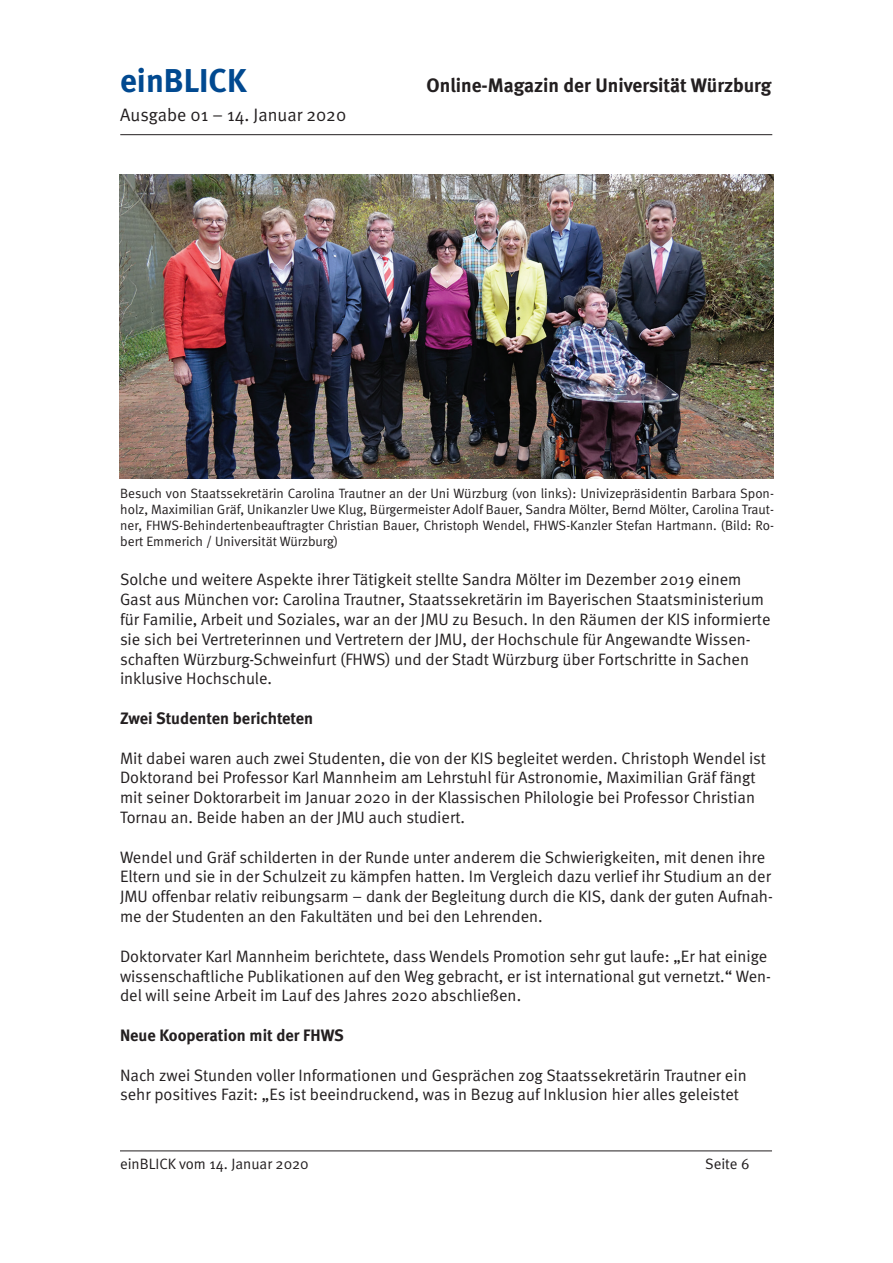
<style>
.page{position:relative;width:893px;height:1263px;background:#fff}
.page>*{position:absolute;margin:0;border:0;box-sizing:border-box;transform-origin:0 0}
.t1{font:700 33px "Meta";color:#014990}
.t2{font:700 19.5px "Meta";color:#231f20}
.t3{font:18px "Meta Normal";color:#231f20}
.t4{font:16.5px/19.8px "Meta Normal";color:#231f20}
.t5{font:700 16.5px "Meta";color:#231f20}
.t6{font:15px "Meta Normal";color:#231f20}
.t7{font:13.5px/16.2px "Meta Normal";color:#231f20;text-align:justify}
</style>
<div class="page">
<hr style="left:120px;top:134px;width:652px;height:1px;background:#231f20">
<hr style="left:120px;top:1150px;width:652px;height:1px;background:#231f20">
<img style="left:119px;top:174px;width:654px;height:305px">
<h1 class="t1" style="left:120px;top:61px;width:128px">einBLICK</h1>
<p class="t2" style="left:427px;top:74px;width:346px">Online-Magazin der Universität Würzburg</p>
<p class="t3" style="left:120px;top:105px;width:228px">Ausgabe 01 – 14. Januar 2020</p>
<p class="t7" style="left:120px;top:485px;width:655px">Besuch von Staatssekretärin Carolina Trautner an der Uni Würzburg (von links): Univizepräsidentin Barbara Spon&shy;holz, Maximilian Gräf, Unikanzler Uwe Klug, Bürgermeister Adolf Bauer, Sandra Mölter, Bernd Mölter, Carolina Traut&shy;ner, FHWS-Behindertenbeauftragter Christian Bauer, Christoph Wendel, FHWS-Kanzler Stefan Hartmann. (Bild: Ro&shy;bert Emmerich / Universität Würzburg)</p>
<p class="t4" style="left:120px;top:570px;width:652px">Solche und weitere Aspekte ihrer Tätigkeit stellte Sandra Mölter im Dezember 2019 einem Gast aus München vor: Carolina Trautner, Staatssekretärin im Bayerischen Staatsministerium für Familie, Arbeit und Soziales, war an der JMU zu Besuch. In den Räumen der KIS informierte sie sich bei Vertreterinnen und Vertretern der JMU, der Hochschule für Angewandte Wissen&shy;schaften Würzburg-Schweinfurt (FHWS) und der Stadt Würzburg über Fortschritte in Sachen inklusive Hochschule.</p>
<p class="t5" style="left:120px;top:708px;width:195px">Zwei Studenten berichteten</p>
<p class="t4" style="left:120px;top:748px;width:647px">Mit dabei waren auch zwei Studenten, die von der KIS begleitet werden. Christoph Wendel ist Doktorand bei Professor Karl Mannheim am Lehrstuhl für Astronomie, Maximilian Gräf fängt mit seiner Doktorarbeit im Januar 2020 in der Klassischen Philologie bei Professor Christian Tornau an. Beide haben an der JMU auch studiert.</p>
<p class="t4" style="left:120px;top:847px;width:654px">Wendel und Gräf schilderten in der Runde unter anderem die Schwierigkeiten, mit denen ihre Eltern und sie in der Schulzeit zu kämpfen hatten. Im Vergleich dazu verlief ihr Studium an der JMU offenbar relativ reibungsarm – dank der Begleitung durch die KIS, dank der guten Aufnah&shy;me der Studenten an den Fakultäten und bei den Lehrenden.</p>
<p class="t4" style="left:120px;top:946px;width:653px">Doktorvater Karl Mannheim berichtete, dass Wendels Promotion sehr gut laufe: „Er hat einige wissenschaftliche Publikationen auf den Weg gebracht, er ist international gut vernetzt.“ Wen&shy;del will seine Arbeit im Lauf des Jahres 2020 abschließen.</p>
<p class="t5" style="left:120px;top:1025px;width:225px">Neue Kooperation mit der FHWS</p>
<p class="t4" style="left:120px;top:1065px;width:628px">Nach zwei Stunden voller Informationen und Gesprächen zog Staatssekretärin Trautner ein sehr positives Fazit: „Es ist beeindruckend, was in Bezug auf Inklusion hier alles geleistet</p>
<p class="t6" style="left:120px;top:1155px;width:190px">einBLICK vom 14. Januar 2020</p>
<p class="t6" style="left:705px;top:1155px;width:46px">Seite 6</p>
</div>
